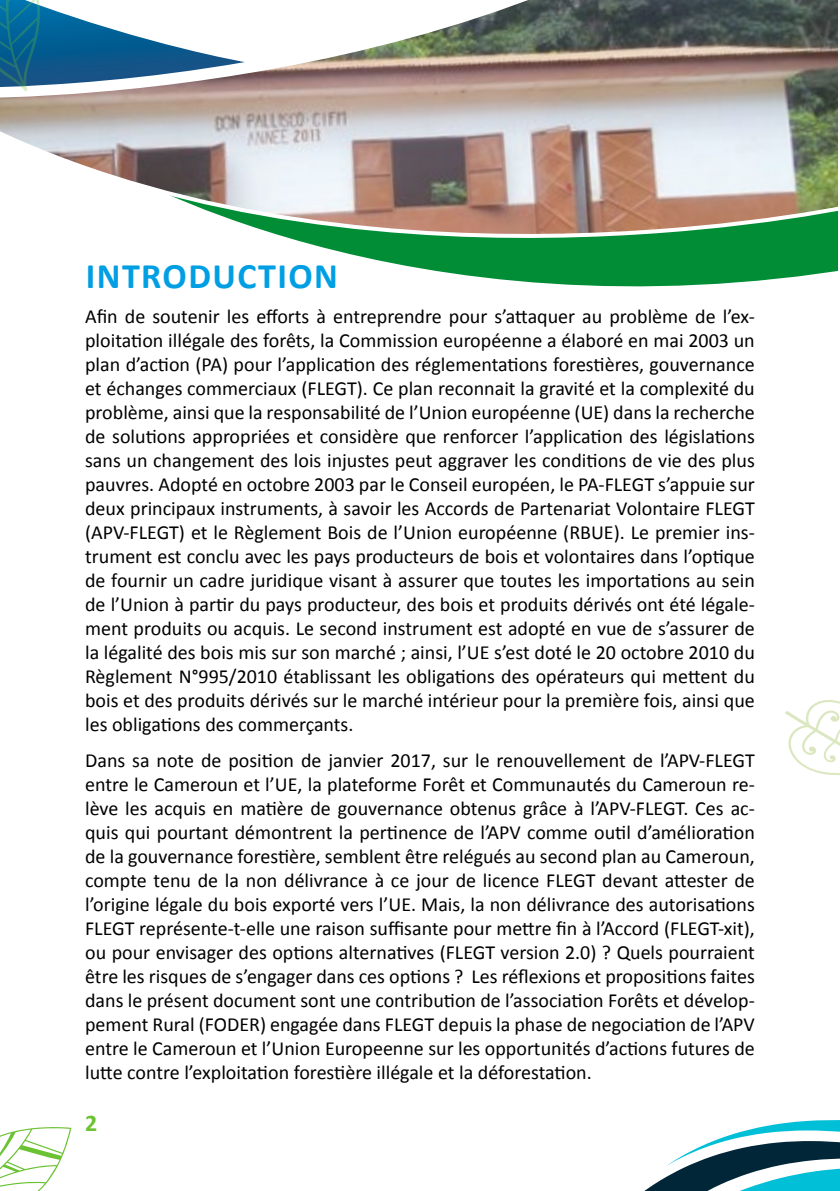
<style>
.page{position:relative;width:840px;height:1191px;background:#fff}
.page>*{position:absolute;margin:0;border:0;box-sizing:border-box;transform-origin:0 0}
.t1{font:700 36px "Calibri";letter-spacing:.04em;color:#009fe3}
.t2{font:700 24px "Calibri";color:#6bc233}
.t3{font:20px/24px "Calibri";color:#000;text-align:justify}
</style>
<div class="page">
<svg style="left:644px;top:1120px;width:195px;height:71px"></svg>
<svg style="left:0;top:1127px;width:71px;height:64px"></svg>
<img style="left:0;top:0;width:837px;height:287px">
<svg style="left:785px;top:700px;width:54px;height:75px"></svg>
<svg style="left:0;top:0;width:245px;height:92px"></svg>
<h1 class="t1" style="left:86px;top:254px;width:253px">INTRODUCTION</h1>
<p class="t3" style="left:85px;top:304px;width:670px">Afin de soutenir les efforts à entreprendre pour s’attaquer au problème de l’ex&shy;ploitation illégale des forêts, la Commission européenne a élaboré en mai 2003 un plan d’action (PA) pour l’application des réglementations forestières, gouvernance et échanges commerciaux (FLEGT). Ce plan reconnait la gravité et la complexité du problème, ainsi que la responsabilité de l’Union européenne (UE) dans la recherche de solutions appropriées et considère que renforcer l’application des législations sans un changement des lois injustes peut aggraver les conditions de vie des plus pauvres. Adopté en octobre 2003 par le Conseil européen, le PA-FLEGT s’appuie sur deux principaux instruments, à savoir les Accords de Partenariat Volontaire FLEGT (APV-FLEGT) et le Règlement Bois de l’Union européenne (RBUE). Le premier ins&shy;trument est conclu avec les pays producteurs de bois et volontaires dans l’optique de fournir un cadre juridique visant à assurer que toutes les importations au sein de l’Union à partir du pays producteur, des bois et produits dérivés ont été légale&shy;ment produits ou acquis. Le second instrument est adopté en vue de s’assurer de la légalité des bois mis sur son marché ; ainsi, l’UE s’est doté le 20 octobre 2010 du Règlement N°995/2010 établissant les obligations des opérateurs qui mettent du bois et des produits dérivés sur le marché intérieur pour la première fois, ainsi que les obligations des commerçants.</p>
<p class="t3" style="left:85px;top:747px;width:670px">Dans sa note de position de janvier 2017, sur le renouvellement de l’APV-FLEGT entre le Cameroun et l’UE, la plateforme Forêt et Communautés du Cameroun re&shy;lève les acquis en matière de gouvernance obtenus grâce à l’APV-FLEGT. Ces ac&shy;quis qui pourtant démontrent la pertinence de l’APV comme outil d’amélioration de la gouvernance forestière, semblent être relégués au second plan au Cameroun, compte tenu de la non délivrance à ce jour de licence FLEGT devant attester de l’origine légale du bois exporté vers l’UE. Mais, la non délivrance des autorisations FLEGT représente-t-elle une raison suffisante pour mettre fin à l’Accord (FLEGT-xit), ou pour envisager des options alternatives (FLEGT version 2.0) ? Quels pourraient être les risques de s’engager dans ces options ? Les réflexions et propositions faites dans le présent document sont une contribution de l’association Forêts et dévelop&shy;pement Rural (FODER) engagée dans FLEGT depuis la phase de negociation de l’APV entre le Cameroun et l’Union Europeenne sur les opportunités d’actions futures de lutte contre l’exploitation forestière illégale et la déforestation.</p>
<p class="t2" style="left:85px;top:1108px;width:14px">2</p>
</div>
